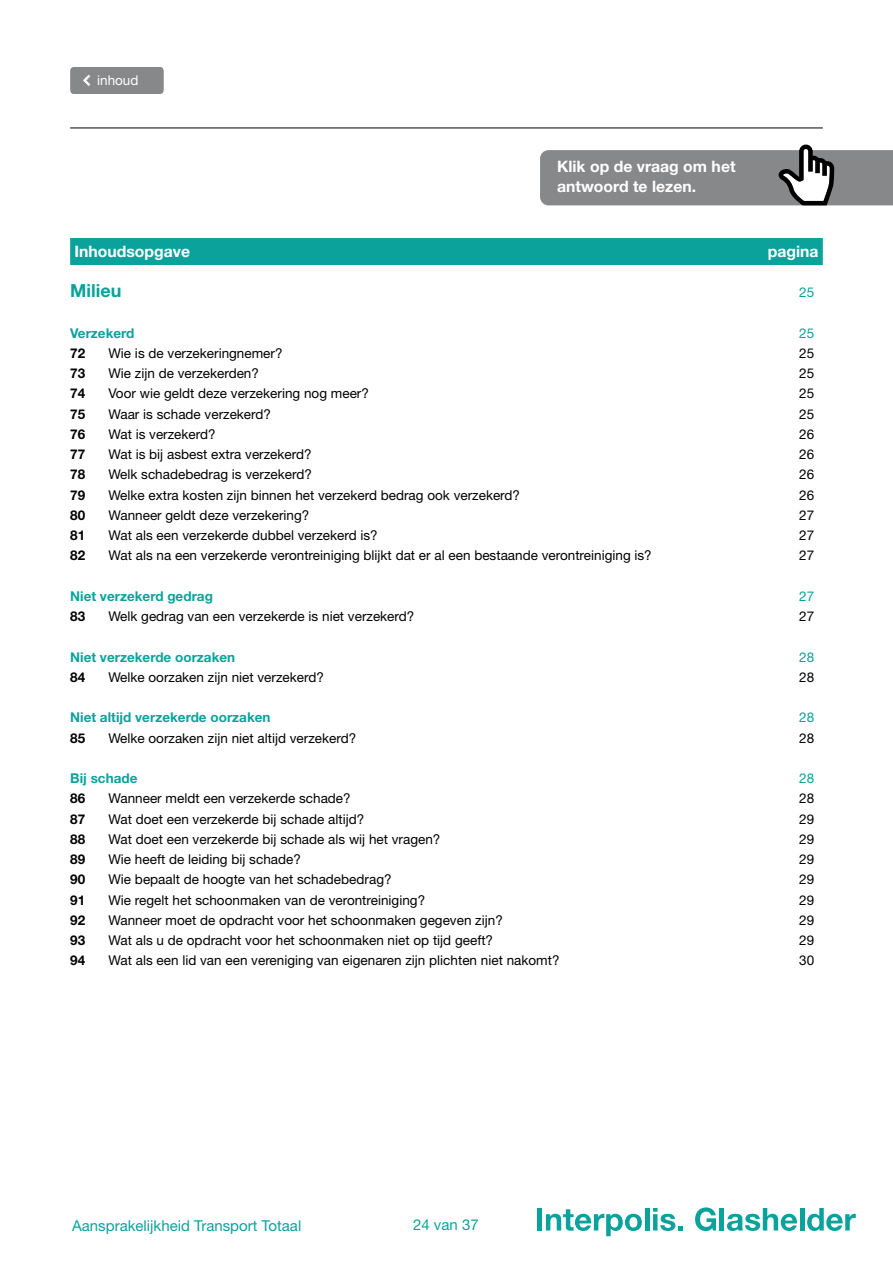
<style>
.page{position:relative;width:893px;height:1263px;background:#fff}
.page>*{position:absolute;margin:0;border:0;box-sizing:border-box;transform-origin:0 0}
.t1{font:700 18px "Helvetica Neue LT Std";color:#0ba29c}
.t2{font:700 15.75px/20.2px "Helvetica Neue LT Std";color:#fff}
.t3{font:15px "Helvetica Neue LT Std";color:#0ba29c}
.t4{font:13.5px "Helvetica Neue LT Std";color:#000}
.t5{font:700 13.5px "Helvetica Neue LT Std";color:#0ba29c}
.t6{font:700 13.5px "Helvetica Neue LT Std";color:#000}
.t7{font:13.5px "Helvetica Neue LT Std";color:#0ba29c}
.t8{font:13.5px "Helvetica Neue LT Std";color:#fff}
</style>
<div class="page">
<hr style="left:70px;top:128px;width:753px;height:1px;background:#000">
<div style="left:537px;top:1208px;width:5px;height:22px;background:#0ba29c"></div>
<svg style="left:546px;top:1209px;width:96px;height:27px"></svg>
<hr style="left:645px;top:1208px;width:4px;height:22px;background:#0ba29c">
<svg style="left:653px;top:1208px;width:30px;height:23px"></svg>
<svg style="left:695px;top:1207px;width:21px;height:24px"></svg>
<hr style="left:720px;top:1208px;width:4px;height:22px;background:#0ba29c">
<svg style="left:727px;top:1208px;width:70px;height:23px"></svg>
<hr style="left:800px;top:1208px;width:4px;height:22px;background:#0ba29c">
<svg style="left:807px;top:1208px;width:49px;height:23px"></svg>
<div style="left:70px;top:67px;width:94px;height:27px;background:#87888a"></div>
<svg style="left:540px;top:145px;width:353px;height:60px;background:#909193"></svg>
<div style="left:70px;top:238px;width:753px;height:27px;background:#0ba29c"></div>
<p class="t8" style="left:97px;top:72px;width:43px">inhoud</p>
<p class="t2" style="left:557px;top:156px;width:180px">Klik op de vraag om het antwoord te lezen.</p>
<p class="t2" style="left:74px;top:240px;width:117px">Inhoudsopgave</p>
<p class="t2" style="left:768px;top:240px;width:52px">pagina</p>
<h1 class="t1" style="left:70px;top:279px;width:53px">Milieu</h1>
<p class="t7" style="left:799px;top:284px;width:17px">25</p>
<p class="t5" style="left:70px;top:324px;width:66px">Verzekerd</p>
<p class="t7" style="left:799px;top:325px;width:17px">25</p>
<p class="t6" style="left:70px;top:345px;width:17px">72</p>
<p class="t4" style="left:108px;top:345px;width:176px">Wie is de verzekeringnemer?</p>
<p class="t4" style="left:799px;top:345px;width:17px">25</p>
<p class="t6" style="left:70px;top:365px;width:17px">73</p>
<p class="t4" style="left:108px;top:365px;width:152px">Wie zijn de verzekerden?</p>
<p class="t4" style="left:799px;top:365px;width:17px">25</p>
<p class="t6" style="left:70px;top:385px;width:17px">74</p>
<p class="t4" style="left:108px;top:385px;width:262px">Voor wie geldt deze verzekering nog meer?</p>
<p class="t4" style="left:799px;top:385px;width:17px">25</p>
<p class="t6" style="left:70px;top:405px;width:17px">75</p>
<p class="t4" style="left:108px;top:406px;width:164px">Waar is schade verzekerd?</p>
<p class="t4" style="left:799px;top:406px;width:17px">25</p>
<p class="t6" style="left:70px;top:426px;width:17px">76</p>
<p class="t4" style="left:108px;top:426px;width:109px">Wat is verzekerd?</p>
<p class="t4" style="left:799px;top:426px;width:17px">26</p>
<p class="t6" style="left:70px;top:446px;width:17px">77</p>
<p class="t4" style="left:108px;top:446px;width:205px">Wat is bij asbest extra verzekerd?</p>
<p class="t4" style="left:799px;top:446px;width:17px">26</p>
<p class="t6" style="left:70px;top:466px;width:17px">78</p>
<p class="t4" style="left:108px;top:466px;width:205px">Welk schadebedrag is verzekerd?</p>
<p class="t4" style="left:799px;top:466px;width:17px">26</p>
<p class="t6" style="left:70px;top:486px;width:17px">79</p>
<p class="t4" style="left:108px;top:487px;width:413px">Welke extra kosten zijn binnen het verzekerd bedrag ook verzekerd?</p>
<p class="t4" style="left:799px;top:487px;width:17px">26</p>
<p class="t6" style="left:70px;top:507px;width:17px">80</p>
<p class="t4" style="left:108px;top:507px;width:202px">Wanneer geldt deze verzekering?</p>
<p class="t4" style="left:799px;top:507px;width:17px">27</p>
<p class="t6" style="left:70px;top:527px;width:17px">81</p>
<p class="t4" style="left:108px;top:527px;width:271px">Wat als een verzekerde dubbel verzekerd is?</p>
<p class="t4" style="left:799px;top:527px;width:17px">27</p>
<p class="t6" style="left:70px;top:547px;width:17px">82</p>
<p class="t4" style="left:108px;top:547px;width:545px">Wat als na een verzekerde verontreiniging blijkt dat er al een bestaande verontreiniging is?</p>
<p class="t4" style="left:799px;top:547px;width:17px">27</p>
<p class="t5" style="left:70px;top:588px;width:144px">Niet verzekerd gedrag</p>
<p class="t7" style="left:799px;top:588px;width:17px">27</p>
<p class="t6" style="left:70px;top:608px;width:17px">83</p>
<p class="t4" style="left:108px;top:608px;width:307px">Welk gedrag van een verzekerde is niet verzekerd?</p>
<p class="t4" style="left:799px;top:608px;width:17px">27</p>
<p class="t5" style="left:70px;top:648px;width:167px">Niet verzekerde oorzaken</p>
<p class="t7" style="left:799px;top:649px;width:17px">28</p>
<p class="t6" style="left:70px;top:669px;width:17px">84</p>
<p class="t4" style="left:108px;top:669px;width:217px">Welke oorzaken zijn niet verzekerd?</p>
<p class="t4" style="left:799px;top:669px;width:17px">28</p>
<p class="t5" style="left:70px;top:709px;width:202px">Niet altijd verzekerde oorzaken</p>
<p class="t7" style="left:799px;top:709px;width:17px">28</p>
<p class="t6" style="left:70px;top:729px;width:17px">85</p>
<p class="t4" style="left:108px;top:730px;width:249px">Welke oorzaken zijn niet altijd verzekerd?</p>
<p class="t4" style="left:799px;top:730px;width:17px">28</p>
<p class="t5" style="left:70px;top:770px;width:69px">Bij schade</p>
<p class="t7" style="left:799px;top:770px;width:17px">28</p>
<p class="t6" style="left:70px;top:790px;width:17px">86</p>
<p class="t4" style="left:108px;top:790px;width:244px">Wanneer meldt een verzekerde schade?</p>
<p class="t4" style="left:799px;top:790px;width:17px">28</p>
<p class="t6" style="left:70px;top:810px;width:17px">87</p>
<p class="t4" style="left:108px;top:811px;width:257px">Wat doet een verzekerde bij schade altijd?</p>
<p class="t4" style="left:799px;top:811px;width:17px">29</p>
<p class="t6" style="left:70px;top:831px;width:17px">88</p>
<p class="t4" style="left:108px;top:831px;width:333px">Wat doet een verzekerde bij schade als wij het vragen?</p>
<p class="t4" style="left:799px;top:831px;width:17px">29</p>
<p class="t6" style="left:70px;top:851px;width:17px">89</p>
<p class="t4" style="left:108px;top:851px;width:194px">Wie heeft de leiding bij schade?</p>
<p class="t4" style="left:799px;top:851px;width:17px">29</p>
<p class="t6" style="left:70px;top:871px;width:17px">90</p>
<p class="t4" style="left:108px;top:871px;width:285px">Wie bepaalt de hoogte van het schadebedrag?</p>
<p class="t4" style="left:799px;top:871px;width:17px">29</p>
<p class="t6" style="left:70px;top:891px;width:17px">91</p>
<p class="t4" style="left:108px;top:892px;width:318px">Wie regelt het schoonmaken van de verontreiniging?</p>
<p class="t4" style="left:799px;top:892px;width:17px">29</p>
<p class="t6" style="left:70px;top:912px;width:17px">92</p>
<p class="t4" style="left:108px;top:912px;width:396px">Wanneer moet de opdracht voor het schoonmaken gegeven zijn?</p>
<p class="t4" style="left:799px;top:912px;width:17px">29</p>
<p class="t6" style="left:70px;top:932px;width:17px">93</p>
<p class="t4" style="left:108px;top:932px;width:386px">Wat als u de opdracht voor het schoonmaken niet op tijd geeft?</p>
<p class="t4" style="left:799px;top:932px;width:17px">29</p>
<p class="t6" style="left:70px;top:952px;width:17px">94</p>
<p class="t4" style="left:108px;top:952px;width:453px">Wat als een lid van een vereniging van eigenaren zijn plichten niet nakomt?</p>
<p class="t4" style="left:799px;top:952px;width:17px">30</p>
<p class="t3" style="left:72px;top:1216px;width:231px">Aansprakelijkheid Transport Totaal</p>
<p class="t3" style="left:413px;top:1216px;width:67px">24 van 37</p>
</div>
